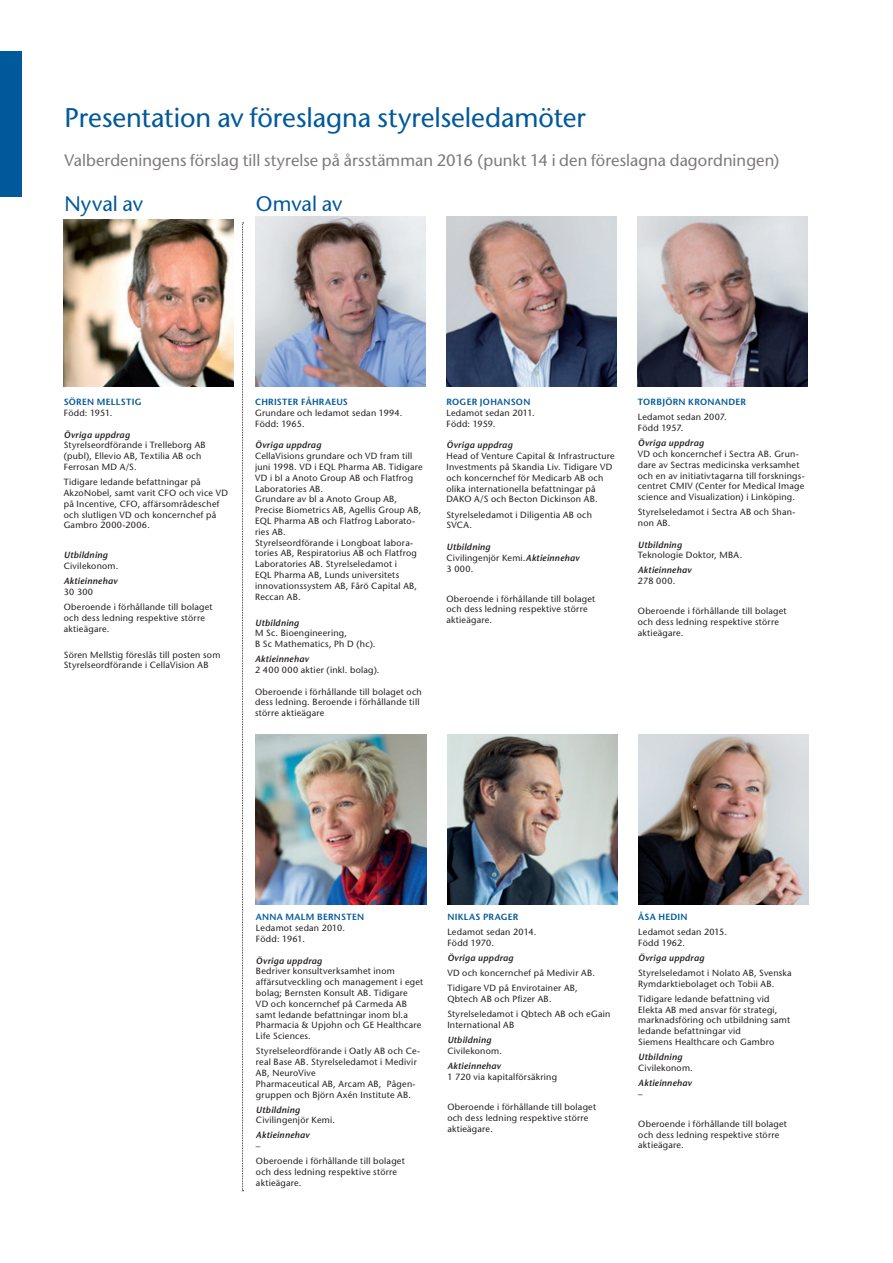
<style>
.page{position:relative;width:893px;height:1263px;background:#fff}
.page>*{position:absolute;margin:0;border:0;box-sizing:border-box;transform-origin:0 0}
.t1{font:500 27px "Stone Sans Std";letter-spacing:-.005em;color:#00599b}
.t2{font:500 21px "Stone Sans Std";color:#00599b}
.t3{font:500 16.5px "Stone Sans Std";color:#7e7a79}
.t4{font:500 9px/10.8px "Stone Sans Std";letter-spacing:.025em;color:#231f20}
.t5{font:italic 600 9px "Stone Sans Std";letter-spacing:.025em;color:#231f20}
.t6{font:600 9px "Stone Sans Std";letter-spacing:.03em;color:#00599b}
.s1{font-weight:600;font-style:italic}
</style>
<div class="page">
<img style="left:64px;top:219px;width:170px;height:168px">
<img style="left:255px;top:217px;width:170px;height:170px">
<img style="left:446px;top:217px;width:171px;height:170px">
<img style="left:638px;top:217px;width:170px;height:170px">
<div style="left:0;top:51px;width:21px;height:145px;background:#00599b"></div>
<svg style="left:242px;top:223px;width:2px;height:968px"></svg>
<img style="left:256px;top:734px;width:170px;height:170px">
<img style="left:447px;top:734px;width:170px;height:170px">
<img style="left:638px;top:734px;width:170px;height:170px">
<h1 class="t1" style="left:65px;top:101px;width:523px">Presentation av föreslagna styrelseledamöter</h1>
<h3 class="t3" style="left:65px;top:150px;width:716px">Valberdeningens förslag till styrelse på årsstämman 2016 (punkt 14 i den föreslagna dagordningen)</h3>
<h2 class="t2" style="left:64px;top:191px;width:80px">Nyval av</h2>
<h2 class="t2" style="left:256px;top:191px;width:88px">Omval av</h2>
<p class="t6" style="left:64px;top:397px;width:79px">SÖREN MELLSTIG</p>
<p class="t4" style="left:64px;top:408px;width:50px">Född: 1951.</p>
<p class="t5" style="left:64px;top:429px;width:68px">Övriga uppdrag</p>
<p class="t4" style="left:64px;top:440px;width:143px">Styrelseordförande i Trelleborg AB (publ), Ellevio AB, Textilia AB och<br>Ferrosan MD A/S.</p>
<p class="t4" style="left:64px;top:477px;width:166px">Tidigare ledande befattningar på<br>AkzoNobel, samt varit CFO och vice VD på Incentive, CFO, affärsområdeschef och slutligen VD och koncernchef på<br>Gambro 2000-2006.</p>
<p class="t5" style="left:64px;top:550px;width:45px">Utbildning</p>
<p class="t4" style="left:64px;top:561px;width:56px">Civilekonom.</p>
<p class="t5" style="left:64px;top:576px;width:55px">Aktieinnehav</p>
<p class="t4" style="left:64px;top:584px;width:150px;line-height:15px">30 300<br>Oberoende i förhållande till bolaget</p>
<p class="t4" style="left:64px;top:612px;width:143px">och dess ledning respektive större aktieägare.</p>
<p class="t4" style="left:64px;top:649px;width:158px">Sören Mellstig föreslås till posten som<br>Styrelseordförande i CellaVision AB</p>
<p class="t6" style="left:255px;top:397px;width:94px">CHRISTER FÅHRAEUS</p>
<p class="t4" style="left:255px;top:408px;width:149px">Grundare och ledamot sedan 1994.<br>Född: 1965.</p>
<p class="t5" style="left:255px;top:440px;width:68px">Övriga uppdrag</p>
<p class="t4" style="left:255px;top:451px;width:169px">CellaVisions grundare och VD fram till juni 1998. VD i EQL Pharma AB. Tidigare<br>VD i bl a Anoto Group AB och Flatfrog<br>Laboratories AB.<br>Grundare av bl a Anoto Group AB,<br>Precise Biometrics AB, Agellis Group AB,<br>EQL Pharma AB och Flatfrog Laborato&shy;ries AB.<br>Styrelseordförande i Longboat labora&shy;tories AB, Respiratorius AB och Flatfrog<br>Laboratories AB. Styrelseledamot i<br>EQL Pharma AB, Lunds universitets innovationssystem AB, Fårö Capital AB,<br>Reccan AB.</p>
<p class="t5" style="left:255px;top:617px;width:45px">Utbildning</p>
<p class="t4" style="left:255px;top:628px;width:122px">M Sc. Bioengineering,<br>B Sc Mathematics, Ph D (hc).</p>
<p class="t5" style="left:255px;top:654px;width:55px">Aktieinnehav</p>
<p class="t4" style="left:255px;top:664px;width:126px">2 400 000 aktier (inkl. bolag).</p>
<p class="t4" style="left:255px;top:686px;width:168px">Oberoende i förhållande till bolaget och dess ledning. Beroende i förhållande till större aktieägare</p>
<p class="t6" style="left:446px;top:397px;width:85px">ROGER JOHANSON</p>
<p class="t4" style="left:446px;top:407px;width:90px">Ledamot sedan 2011.<br>Född: 1959.</p>
<p class="t5" style="left:446px;top:440px;width:68px">Övriga uppdrag</p>
<p class="t4" style="left:446px;top:451px;width:170px">Head of Venture Capital &amp; Infrastructure Investments på Skandia Liv. Tidigare VD och koncernchef för Medicarb AB och olika internationella befattningar på DAKO A/S och Becton Dickinson AB.</p>
<p class="t4" style="left:446px;top:509px;width:147px">Styrelseledamot i Diligentia AB och<br>SVCA.</p>
<p class="t4" style="left:446px;top:541px;width:135px"><span class="s1">Utbildning<br></span>Civilingenjör Kemi.<span class="s1">Aktieinnehav<br></span>3 000.</p>
<p class="t4" style="left:446px;top:593px;width:150px">Oberoende i förhållande till bolaget och dess ledning respektive större aktieägare.</p>
<p class="t6" style="left:638px;top:397px;width:110px">TORBJÖRN KRONANDER</p>
<p class="t4" style="left:638px;top:412px;width:90px">Ledamot sedan 2007.<br>Född 1957.</p>
<p class="t5" style="left:638px;top:438px;width:68px">Övriga uppdrag</p>
<p class="t4" style="left:638px;top:448px;width:168px">VD och koncernchef i Sectra AB. Grun&shy;dare av Sectras medicinska verksamhet och en av initiativtagarna till forsknings&shy;centret CMIV (Center for Medical Image science and Visualization) i Linköping.</p>
<p class="t4" style="left:638px;top:507px;width:159px">Styrelseledamot i Sectra AB och Shan&shy;non AB.</p>
<p class="t5" style="left:638px;top:539px;width:45px">Utbildning</p>
<p class="t4" style="left:638px;top:550px;width:106px">Teknologie Doktor, MBA.</p>
<p class="t5" style="left:638px;top:565px;width:55px">Aktieinnehav</p>
<p class="t4" style="left:638px;top:576px;width:39px">278 000.</p>
<p class="t4" style="left:638px;top:606px;width:150px">Oberoende i förhållande till bolaget och dess ledning respektive större aktieägare.</p>
<p class="t6" style="left:256px;top:912px;width:110px">ANNA MALM BERNSTEN</p>
<p class="t4" style="left:256px;top:923px;width:91px">Ledamot sedan 2010.<br>Född: 1961.</p>
<p class="t5" style="left:256px;top:955px;width:68px">Övriga uppdrag</p>
<p class="t4" style="left:256px;top:966px;width:169px">Bedriver konsultverksamhet inom affärsutveckling och management i eget bolag; Bernsten Konsult AB. Tidigare<br>VD och koncernchef på Carmeda AB samt ledande befattningar inom bl.a Pharmacia &amp; Upjohn och GE Healthcare Life Sciences.</p>
<p class="t4" style="left:256px;top:1046px;width:166px">Styrelseleordförande i Oatly AB och Ce&shy;real Base AB. Styrelseledamot i Medivir AB, NeuroVive<br>Pharmaceutical AB, Arcam AB, Pågen&shy;gruppen och Björn Axén Institute AB.</p>
<p class="t5" style="left:256px;top:1104px;width:45px">Utbildning</p>
<p class="t4" style="left:256px;top:1115px;width:80px">Civilingenjör Kemi.</p>
<p class="t5" style="left:256px;top:1130px;width:55px">Aktieinnehav</p>
<p class="t4" style="left:256px;top:1138px;width:150px;line-height:15px">–<br>Oberoende i förhållande till bolaget</p>
<p class="t4" style="left:256px;top:1166px;width:143px">och dess ledning respektive större aktieägare.</p>
<p class="t6" style="left:447px;top:912px;width:73px">NIKLAS PRAGER</p>
<p class="t4" style="left:447px;top:927px;width:90px">Ledamot sedan 2014.<br>Född 1970.</p>
<p class="t5" style="left:447px;top:953px;width:68px">Övriga uppdrag</p>
<p class="t4" style="left:447px;top:966px;width:149px;line-height:15px">VD och koncernchef på Medivir AB.<br>Tidigare VD på Envirotainer AB,</p>
<p class="t4" style="left:447px;top:991px;width:165px;line-height:15px">Qbtech AB och Pfizer AB.<br>Styrelseledamot i Qbtech AB och eGain</p>
<p class="t4" style="left:447px;top:1019px;width:68px">International AB</p>
<p class="t5" style="left:447px;top:1034px;width:45px">Utbildning</p>
<p class="t4" style="left:447px;top:1045px;width:56px">Civilekonom.</p>
<p class="t5" style="left:447px;top:1060px;width:55px">Aktieinnehav</p>
<p class="t4" style="left:447px;top:1071px;width:111px">1 720 via kapitalförsäkring</p>
<p class="t4" style="left:447px;top:1101px;width:150px">Oberoende i förhållande till bolaget och dess ledning respektive större aktieägare.</p>
<p class="t6" style="left:638px;top:911px;width:51px">ÅSA HEDIN</p>
<p class="t4" style="left:638px;top:926px;width:90px">Ledamot sedan 2015.<br>Född 1962.</p>
<p class="t5" style="left:638px;top:952px;width:68px">Övriga uppdrag</p>
<p class="t4" style="left:638px;top:967px;width:155px">Styrelseledamot i Nolato AB, Svenska<br>Rymdarktiebolaget och Tobii AB.</p>
<p class="t4" style="left:638px;top:993px;width:153px">Tidigare ledande befattning vid<br>Elekta AB med ansvar för strategi, marknadsföring och utbildning samt ledande befattningar vid<br>Siemens Healthcare och Gambro</p>
<p class="t5" style="left:638px;top:1051px;width:45px">Utbildning</p>
<p class="t4" style="left:638px;top:1062px;width:56px">Civilekonom.</p>
<p class="t5" style="left:638px;top:1077px;width:55px">Aktieinnehav</p>
<p class="t4" style="left:638px;top:1088px;width:6px">–</p>
<p class="t4" style="left:638px;top:1118px;width:150px">Oberoende i förhållande till bolaget och dess ledning respektive större aktieägare.</p>
</div>
